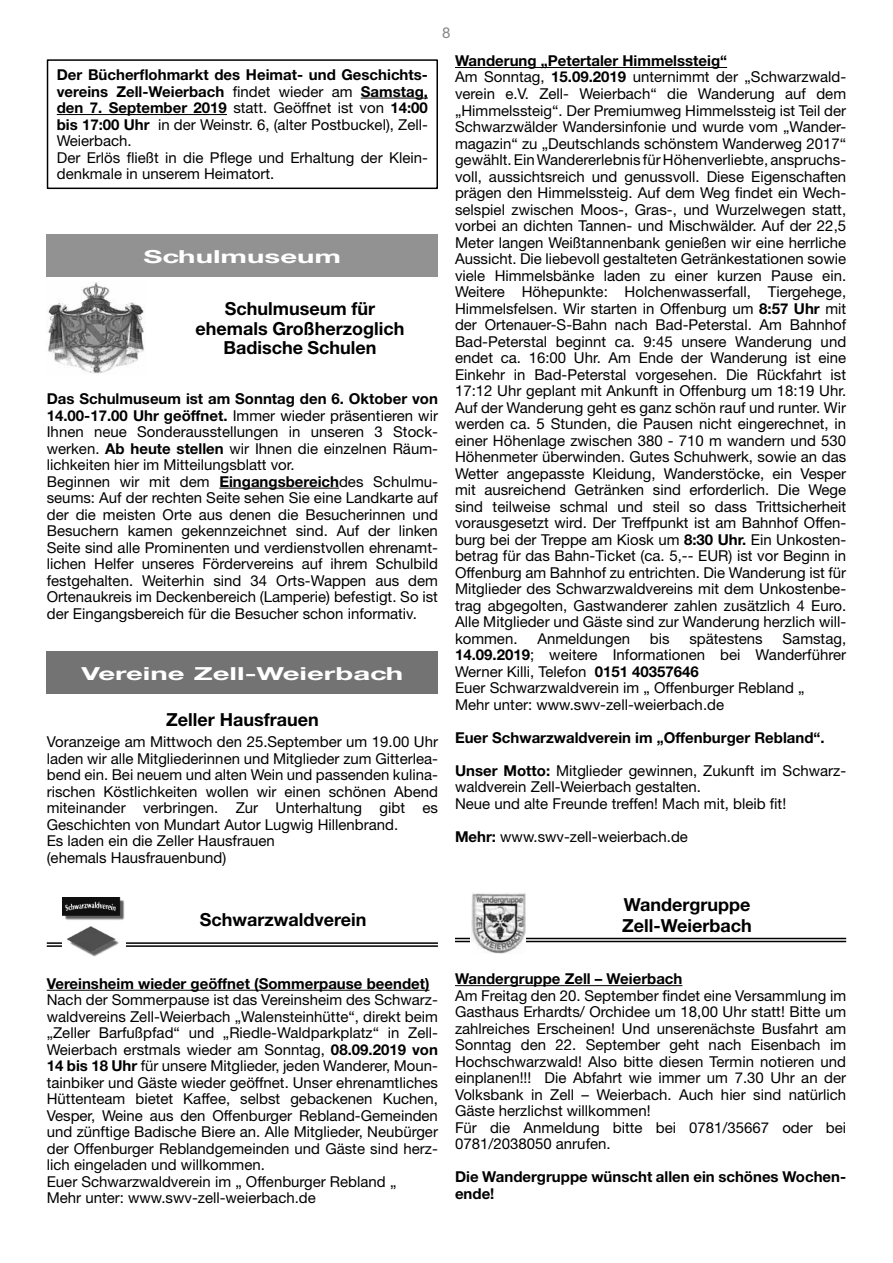
<style>
.page{position:relative;width:893px;height:1263px;background:#fff}
.page>*{position:absolute;margin:0;border:0;box-sizing:border-box;transform-origin:0 0}
.t1{font:700 18px/19.5px "Helvetica Neue";color:#000;text-align:center}
.t2{font:700 18px "Helvetica Neue CE";color:#fff;scale:1.63 1}
.t3{font:700 18px "Helvetica Neue LT Std";color:#000}
.t4{font:15px/16.5px "Helvetica Neue LT Std";color:#000}
.t5{font:700 15px/16.5px "Helvetica Neue LT Std";color:#000}
.t6{font:15px "Helvetica Neue LT Std";color:#878787}
.s1{font-weight:700}
</style>
<div class="page">
<hr style="left:219px;top:488px;width:120px;height:1px;background:#000">
<hr style="left:47px;top:990px;width:382px;height:1px;background:#000">
<hr style="left:361px;top:98px;width:67px;height:1px;background:#000">
<hr style="left:57px;top:114px;width:170px;height:1px;background:#000">
<div style="left:47px;top:59px;width:391px;height:130px;border:2px solid #000"></div>
<div style="left:47px;top:234px;width:391px;height:43px;background:#929292"></div>
<img style="left:48px;top:282px;width:97px;height:92px">
<div style="left:47px;top:651px;width:391px;height:43px;background:#737373"></div>
<hr style="left:47px;top:942px;width:391px;height:2px;background:#000">
<hr style="left:47px;top:945px;width:391px;height:2px;background:#000">
<svg style="left:62px;top:897px;width:59px;height:1px"></svg>
<img style="left:62px;top:898px;width:64px;height:59px">
<hr style="left:455px;top:67px;width:272px;height:1px;background:#000">
<hr style="left:455px;top:985px;width:227px;height:1px;background:#000">
<hr style="left:455px;top:938px;width:391px;height:1px;background:#000">
<hr style="left:455px;top:941px;width:391px;height:1px;background:#000">
<img style="left:471px;top:892px;width:54px;height:61px">
<p class="t6" style="left:442px;top:24px;width:10px">8</p>
<p class="t4" style="left:57px;top:66px;width:373px"><span class="s1">Der Bücherflohmarkt des Heimat- und Geschichts&shy;vereins Zell-Weierbach</span> findet wieder am <span class="s1">Samstag, den 7. September 2019</span> statt. Geöffnet ist von <span class="s1">14:00 bis 17:00 Uhr</span> in der Weinstr. 6, (alter Postbuckel), Zell-Weierbach.<br>Der Erlös fließt in die Pflege und Erhaltung der Klein&shy;denkmale in unserem Heimatort.</p>
<p class="t2" style="left:144px;top:245px;width:123px">Schulmuseum</p>
<p class="t1" style="left:196px;top:299px;width:210px">Schulmuseum für ehemals Großherzoglich<br>Badische Schulen</p>
<p class="t4" style="left:47px;top:390px;width:393px"><span class="s1">Das Schulmuseum ist am Sonntag den 6. Oktober von 14.00-17.00 Uhr geöffnet.</span> Immer wieder präsentieren wir Ihnen neue Sonderausstellungen in unseren 3 Stock&shy;werken. <span class="s1">Ab heute stellen</span> wir Ihnen die einzelnen Räum&shy;lichkeiten hier im Mitteilungsblatt vor.<br>Beginnen wir mit dem <span class="s1">Eingangsbereich</span>des Schulmu&shy;seums: Auf der rechten Seite sehen Sie eine Landkarte auf der die meisten Orte aus denen die Besucherinnen und Besuchern kamen gekennzeichnet sind. Auf der linken Seite sind alle Prominenten und verdienstvollen ehrenamt&shy;lichen Helfer unseres Fördervereins auf ihrem Schulbild festgehalten. Weiterhin sind 34 Orts-Wappen aus dem Ortenaukreis im Deckenbereich (Lamperie) befestigt. So ist der Eingangsbereich für die Besucher schon informativ.</p>
<p class="t2" style="left:82px;top:662px;width:199px">Vereine Zell-Weierbach</p>
<p class="t3" style="left:166px;top:709px;width:154px">Zeller Hausfrauen</p>
<p class="t4" style="left:47px;top:733px;width:393px">Voranzeige am Mittwoch den 25.September um 19.00 Uhr laden wir alle Mitgliederinnen und Mitglieder zum Gitterlea&shy;bend ein. Bei neuem und alten Wein und passenden kulina&shy;rischen Köstlichkeiten wollen wir einen schönen Abend miteinander verbringen. Zur Unterhaltung gibt es Geschichten von Mundart Autor Lugwig Hillenbrand.<br>Es laden ein die Zeller Hausfrauen<br>(ehemals Hausfrauenbund)</p>
<p class="t1" style="left:200px;top:910px;width:168px">Schwarzwaldverein</p>
<p class="t5" style="left:47px;top:975px;width:384px">Vereinsheim wieder geöffnet (Sommerpause beendet)</p>
<p class="t4" style="left:47px;top:991px;width:393px">Nach der Sommerpause ist das Vereinsheim des Schwarz&shy;waldvereins Zell-Weierbach „Walensteinhütte“, direkt beim „Zeller Barfußpfad“ und „Riedle-Waldparkplatz“ in Zell-Weierbach erstmals wieder am Sonntag, <span class="s1">08.09.2019 von 14 bis 18 Uhr</span> für unsere Mitglieder, jeden Wanderer, Moun&shy;tainbiker und Gäste wieder geöffnet. Unser ehrenamtliches Hüttenteam bietet Kaffee, selbst gebackenen Kuchen, Vesper, Weine aus den Offenburger Rebland-Gemeinden und zünftige Badische Biere an. Alle Mitglieder, Neubürger der Offenburger Reblandgemeinden und Gäste sind herz&shy;lich eingeladen und willkommen.<br>Euer Schwarzwaldverein im „ Offenburger Rebland „<br>Mehr unter: www.swv-zell-weierbach.de</p>
<p class="t4" style="left:455px;top:52px;width:393px"><span class="s1">Wanderung „Petertaler Himmelssteig“<br></span>Am Sonntag, <span class="s1">15.09.2019</span> unternimmt der „Schwarzwald&shy;verein e.V. Zell- Weierbach“ die Wanderung auf dem „Himmelssteig“. Der Premiumweg Himmelssteig ist Teil der Schwarzwälder Wandersinfonie und wurde vom „Wander&shy;magazin“ zu „Deutschlands schönstem Wanderweg 2017“ gewählt. Ein Wandererlebnis für Höhenverliebte, anspruchs&shy;voll, aussichtsreich und genussvoll. Diese Eigenschaften prägen den Himmelssteig. Auf dem Weg findet ein Wech&shy;selspiel zwischen Moos-, Gras-, und Wurzelwegen statt, vorbei an dichten Tannen- und Mischwälder. Auf der 22,5<br>Meter langen Weißtannenbank genießen wir eine herrliche Aussicht. Die liebevoll gestalteten Getränkestationen sowie viele Himmelsbänke laden zu einer kurzen Pause ein.<br>Weitere Höhepunkte: Holchenwasserfall, Tiergehege, Himmelsfelsen. Wir starten in Offenburg um <span class="s1">8:57 Uhr</span> mit der Ortenauer-S-Bahn nach Bad-Peterstal. Am Bahnhof Bad-Peterstal beginnt ca. 9:45 unsere Wanderung und endet ca. 16:00 Uhr. Am Ende der Wanderung ist eine Einkehr in Bad-Peterstal vorgesehen. Die Rückfahrt ist 17:12 Uhr geplant mit Ankunft in Offenburg um 18:19 Uhr.<br>Auf der Wanderung geht es ganz schön rauf und runter. Wir werden ca. 5 Stunden, die Pausen nicht eingerechnet, in einer Höhenlage zwischen 380 - 710 m wandern und 530<br>Höhenmeter überwinden. Gutes Schuhwerk, sowie an das Wetter angepasste Kleidung, Wanderstöcke, ein Vesper mit ausreichend Getränken sind erforderlich. Die Wege sind teilweise schmal und steil so dass Trittsicherheit vorausgesetzt wird. Der Treffpunkt ist am Bahnhof Offen&shy;burg bei der Treppe am Kiosk um <span class="s1">8:30 Uhr.</span> Ein Unkosten&shy;betrag für das Bahn-Ticket (ca. 5,-- EUR) ist vor Beginn in Offenburg am Bahnhof zu entrichten. Die Wanderung ist für Mitglieder des Schwarzwaldvereins mit dem Unkostenbe&shy;trag abgegolten, Gastwanderer zahlen zusätzlich 4 Euro.<br>Alle Mitglieder und Gäste sind zur Wanderung herzlich will&shy;kommen.</p>
<p class="t4" style="left:455px;top:630px;width:393px;text-indent:328px">Samstag, <span class="s1">14.09.2019</span>; weitere Informationen bei Wanderführer Werner Killi, Telefon <span class="s1">0151 40357646<br></span>Euer Schwarzwaldverein im „ Offenburger Rebland „<br>Mehr unter: www.swv-zell-weierbach.de</p>
<p class="t5" style="left:455px;top:729px;width:371px">Euer Schwarzwaldverein im „Offenburger Rebland“.</p>
<p class="t4" style="left:455px;top:762px;width:393px"><span class="s1">Unser Motto:</span> Mitglieder gewinnen, Zukunft im Schwarz&shy;waldverein Zell-Weierbach gestalten.<br>Neue und alte Freunde treffen! Mach mit, bleib fit!</p>
<p class="t4" style="left:455px;top:828px;width:234px"><span class="s1">Mehr:</span> www.swv-zell-weierbach.de</p>
<p class="t4" style="left:537px;top:630px;width:94px">Anmeldungen</p>
<p class="t4" style="left:650px;top:630px;width:21px">bis</p>
<p class="t4" style="left:689px;top:630px;width:75px">spätestens</p>
<p class="t1" style="left:622px;top:894px;width:131px;line-height:21px;text-align:left">Wandergruppe<br>Zell-Weierbach</p>
<p class="t5" style="left:455px;top:970px;width:229px">Wandergruppe Zell – Weierbach</p>
<p class="t4" style="left:455px;top:987px;width:393px">Am Freitag den 20. September findet eine Versammlung im Gasthaus Erhardts/ Orchidee um 18,00 Uhr statt! Bitte um zahlreiches Erscheinen! Und unserenächste Busfahrt am Sonntag den 22. September geht nach Eisenbach im Hochschwarzwald! Also bitte diesen Termin notieren und einplanen!!! Die Abfahrt wie immer um 7.30 Uhr an der Volksbank in Zell – Weierbach. Auch hier sind natürlich Gäste herzlichst willkommen!<br>Für die Anmeldung bitte bei 0781/35667 oder bei 0781/2038050 anrufen.</p>
<p class="t5" style="left:455px;top:1168px;width:393px">Die Wandergruppe wünscht allen ein schönes Wochen&shy;ende!</p>
</div>
